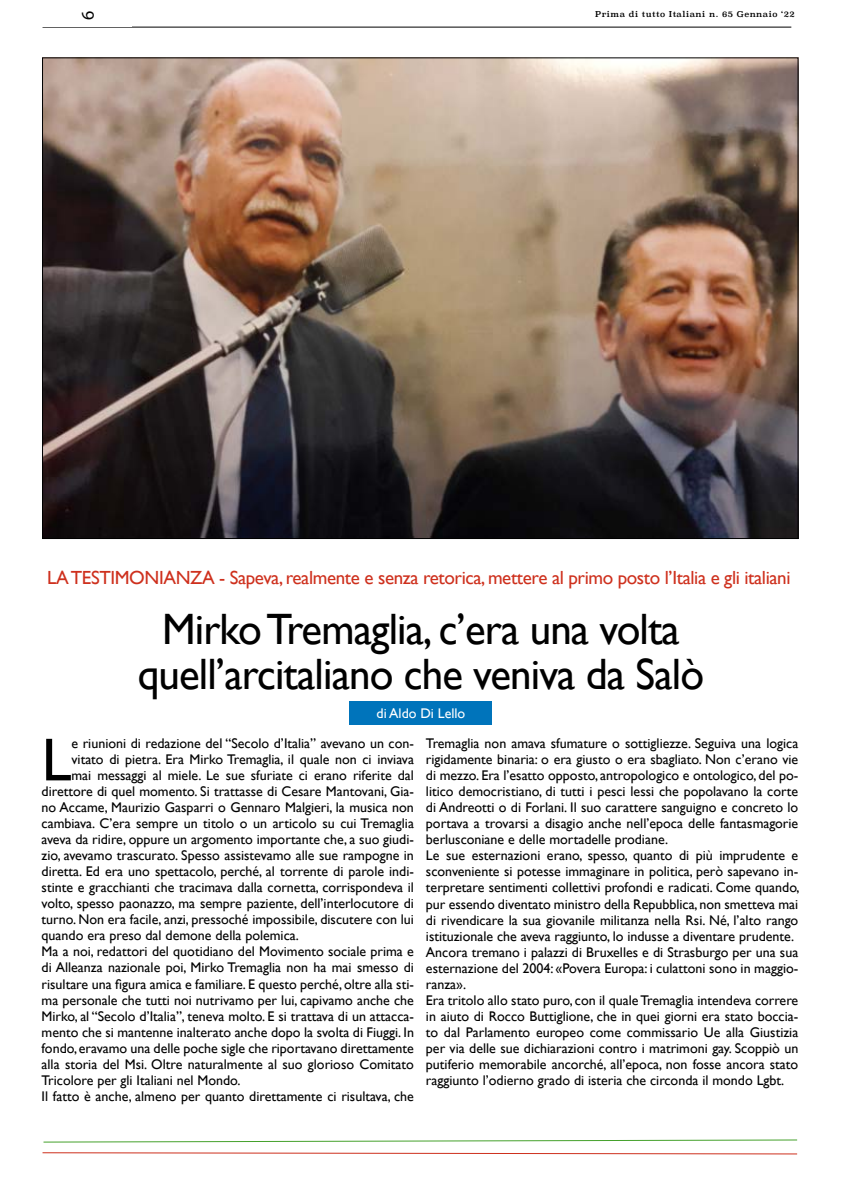
<style>
.page{position:relative;width:842px;height:1191px;background:#fff}
.page>*{position:absolute;margin:0;border:0;box-sizing:border-box;transform-origin:0 0}
.t1{font:60.9px "Gill Sans";color:#000}
.t2{font:43.9px/45px "Gill Sans";letter-spacing:-.02em;color:#000;text-align:center}
.t3{font:19px "Gill Sans";letter-spacing:-.02em;color:#ce301d}
.t4{font:18px "Myriad Pro";color:#000}
.t5{font:14px/16px "Gill Sans";color:#000}
.t6{font:14px "Gill Sans";color:#fff}
.t7{font:8px "Superclarendon";letter-spacing:.06em;color:#000}
</style>
<div class="page">
<hr style="left:43px;top:27px;width:748px;height:1px;background:#000">
<svg style="left:43px;top:1139px;width:755px;height:4px"></svg>
<svg style="left:42px;top:1152px;width:756px;height:3px"></svg>
<img style="left:44px;top:60px;width:752px;height:477px">
<div style="left:350px;top:701px;width:142px;height:24px;background:#0074bb"></div>
<p class="t4" style="left:77px;top:20px;width:11px;rotate:-90deg">6</p>
<p class="t7" style="left:595px;top:9px;width:201px">Prima di tutto Italiani n. 65 Gennaio ‘22</p>
<h3 class="t3" style="left:47px;top:566px;width:745px">LA TESTIMONIANZA - Sapeva, realmente e senza retorica, mettere al primo posto l’Italia e gli italiani</h3>
<h2 class="t2" style="left:138px;top:606px;width:568px">Mirko Tremaglia, c’era una volta quell’arcitaliano che veniva da Salò</h2>
<p class="t6" style="left:377px;top:705px;width:90px">di Aldo Di Lello</p>
<h1 class="t1" style="left:42px;top:724px;width:31px">L</h1>
<p class="t5" style="left:71px;top:735px;width:344px">e riunioni di redazione del “Secolo d’Italia” avevano un con-</p>
<p class="t5" style="left:71px;top:751px;width:344px">vitato di pietra. Era Mirko Tremaglia, il quale non ci inviava</p>
<p class="t5" style="left:71px;top:767px;width:344px">mai messaggi al miele. Le sue sfuriate ci erano riferite dal</p>
<p class="t5" style="left:42px;top:783px;width:374px">direttore di quel momento. Si trattasse di Cesare Mantovani, Gia-</p>
<p class="t5" style="left:42px;top:799px;width:374px">no Accame, Maurizio Gasparri o Gennaro Malgieri, la musica non</p>
<p class="t5" style="left:42px;top:815px;width:374px">cambiava. C’era sempre un titolo o un articolo su cui Tremaglia</p>
<p class="t5" style="left:42px;top:831px;width:374px">aveva da ridire, oppure un argomento importante che, a suo giudi-</p>
<p class="t5" style="left:42px;top:847px;width:374px">zio, avevamo trascurato. Spesso assistevamo alle sue rampogne in</p>
<p class="t5" style="left:42px;top:863px;width:374px">diretta. Ed era uno spettacolo, perché, al torrente di parole indi-</p>
<p class="t5" style="left:42px;top:879px;width:374px">stinte e gracchianti che tracimava dalla cornetta, corrispondeva il</p>
<p class="t5" style="left:42px;top:895px;width:374px">volto, spesso paonazzo, ma sempre paziente, dell’interlocutore di</p>
<p class="t5" style="left:42px;top:911px;width:374px">turno. Non era facile, anzi, pressoché impossibile, discutere con lui</p>
<p class="t5" style="left:42px;top:927px;width:259px">quando era preso dal demone della polemica.</p>
<p class="t5" style="left:42px;top:943px;width:374px">Ma a noi, redattori del quotidiano del Movimento sociale prima e</p>
<p class="t5" style="left:42px;top:959px;width:374px">di Alleanza nazionale poi, Mirko Tremaglia non ha mai smesso di</p>
<p class="t5" style="left:42px;top:975px;width:374px">risultare una figura amica e familiare. E questo perché, oltre alla sti-</p>
<p class="t5" style="left:42px;top:991px;width:374px">ma personale che tutti noi nutrivamo per lui, capivamo anche che</p>
<p class="t5" style="left:42px;top:1007px;width:374px">Mirko, al “Secolo d’Italia”, teneva molto. E si trattava di un attacca-</p>
<p class="t5" style="left:42px;top:1023px;width:374px">mento che si mantenne inalterato anche dopo la svolta di Fiuggi. In</p>
<p class="t5" style="left:42px;top:1039px;width:374px">fondo, eravamo una delle poche sigle che riportavano direttamente</p>
<p class="t5" style="left:42px;top:1055px;width:374px">alla storia del Msi. Oltre naturalmente al suo glorioso Comitato</p>
<p class="t5" style="left:42px;top:1071px;width:201px">Tricolore per gli Italiani nel Mondo.</p>
<p class="t5" style="left:42px;top:1087px;width:374px">Il fatto è anche, almeno per quanto direttamente ci risultava, che</p>
<p class="t5" style="left:426px;top:735px;width:375px">Tremaglia non amava sfumature o sottigliezze. Seguiva una logica rigidamente binaria: o era giusto o era sbagliato. Non c’erano vie di mezzo. Era l’esatto opposto, antropologico e ontologico, del po&shy;litico democristiano, di tutti i pesci lessi che popolavano la corte di Andreotti o di Forlani. Il suo carattere sanguigno e concreto lo portava a trovarsi a disagio anche nell’epoca delle fantasmagorie berlusconiane e delle mortadelle prodiane.<br>Le sue esternazioni erano, spesso, quanto di più imprudente e sconveniente si potesse immaginare in politica, però sapevano in&shy;terpretare sentimenti collettivi profondi e radicati. Come quando, pur essendo diventato ministro della Repubblica, non smetteva mai di rivendicare la sua giovanile militanza nella Rsi. Né, l’alto rango istituzionale che aveva raggiunto, lo indusse a diventare prudente.<br>Ancora tremano i palazzi di Bruxelles e di Strasburgo per una sua esternazione del 2004: «Povera Europa: i culattoni sono in maggio&shy;ranza».<br>Era tritolo allo stato puro, con il quale Tremaglia intendeva correre in aiuto di Rocco Buttiglione, che in quei giorni era stato boccia&shy;to dal Parlamento europeo come commissario Ue alla Giustizia per via delle sue dichiarazioni contro i matrimoni gay. Scoppiò un putiferio memorabile ancorché, all’epoca, non fosse ancora stato raggiunto l’odierno grado di isteria che circonda il mondo Lgbt.</p>
</div>
